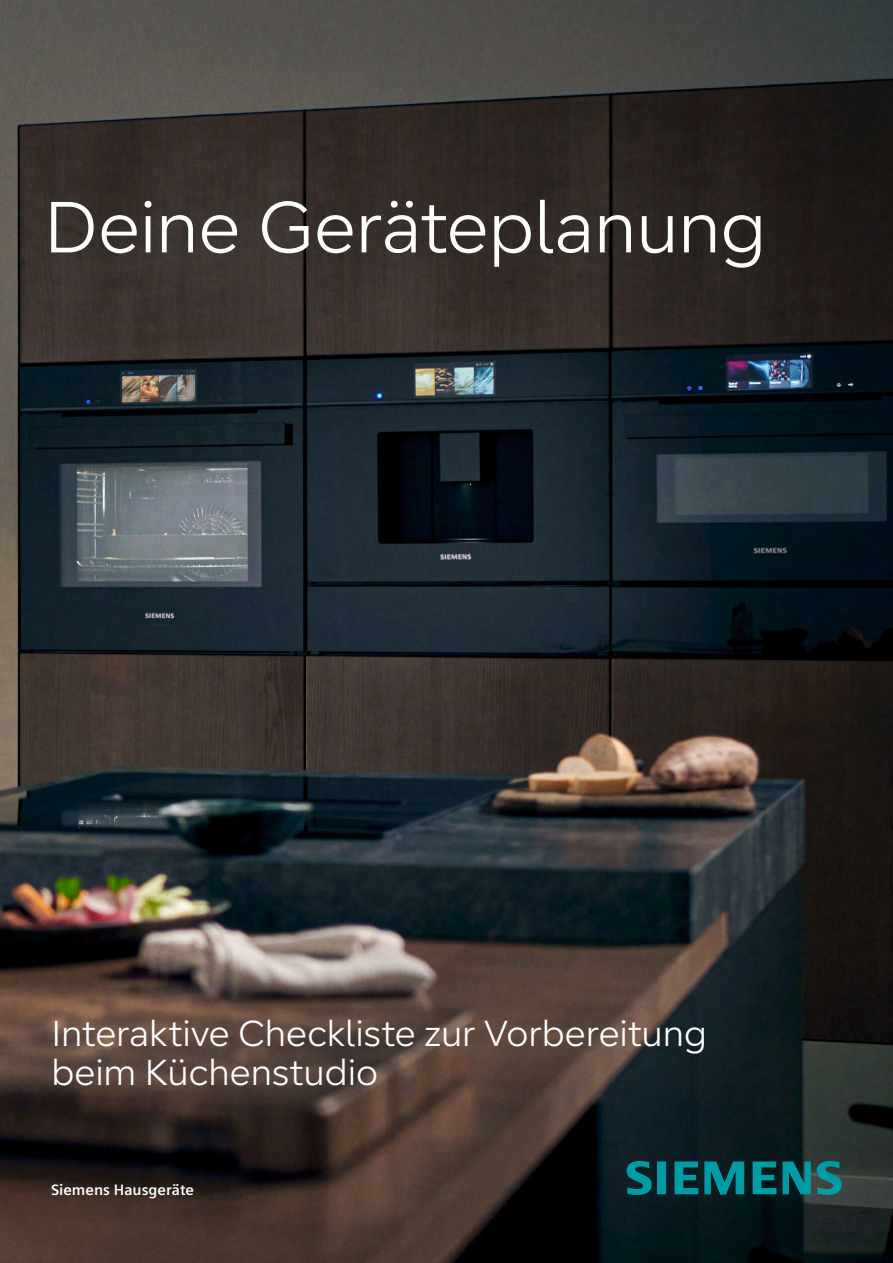
<style>
.page{position:relative;width:893px;height:1263px;background:#fff}
.page>*{position:absolute;margin:0;border:0;box-sizing:border-box;transform-origin:0 0}
._01__Headline_H1__30{font:72px "Siemens Progress";letter-spacing:-.02em;color:#fff}
._01__Headline_H1__30-2{font:36px/39.6px "Siemens Progress";letter-spacing:-.02em;color:#fff}
._05__Descriptor__10p{font:700 15px "Siemens Sans";color:#fff}
</style>
<div class="page">
<img style="left:0;top:0;width:893px;height:1263px">
<svg style="left:627px;top:1161px;width:215px;height:34px;background:#086369"></svg>
<p class="_01__Headline_H1__30" style="left:43px;top:180px;width:725px">Deine Geräteplanung</p>
<p class="_01__Headline_H1__30-2" style="left:51px;top:1012px;width:658px">Interaktive Checkliste zur Vorbereitung beim Küchenstudio</p>
<p class="_05__Descriptor__10p" style="left:51px;top:1181px;width:145px">Siemens Hausgeräte</p>
</div>
